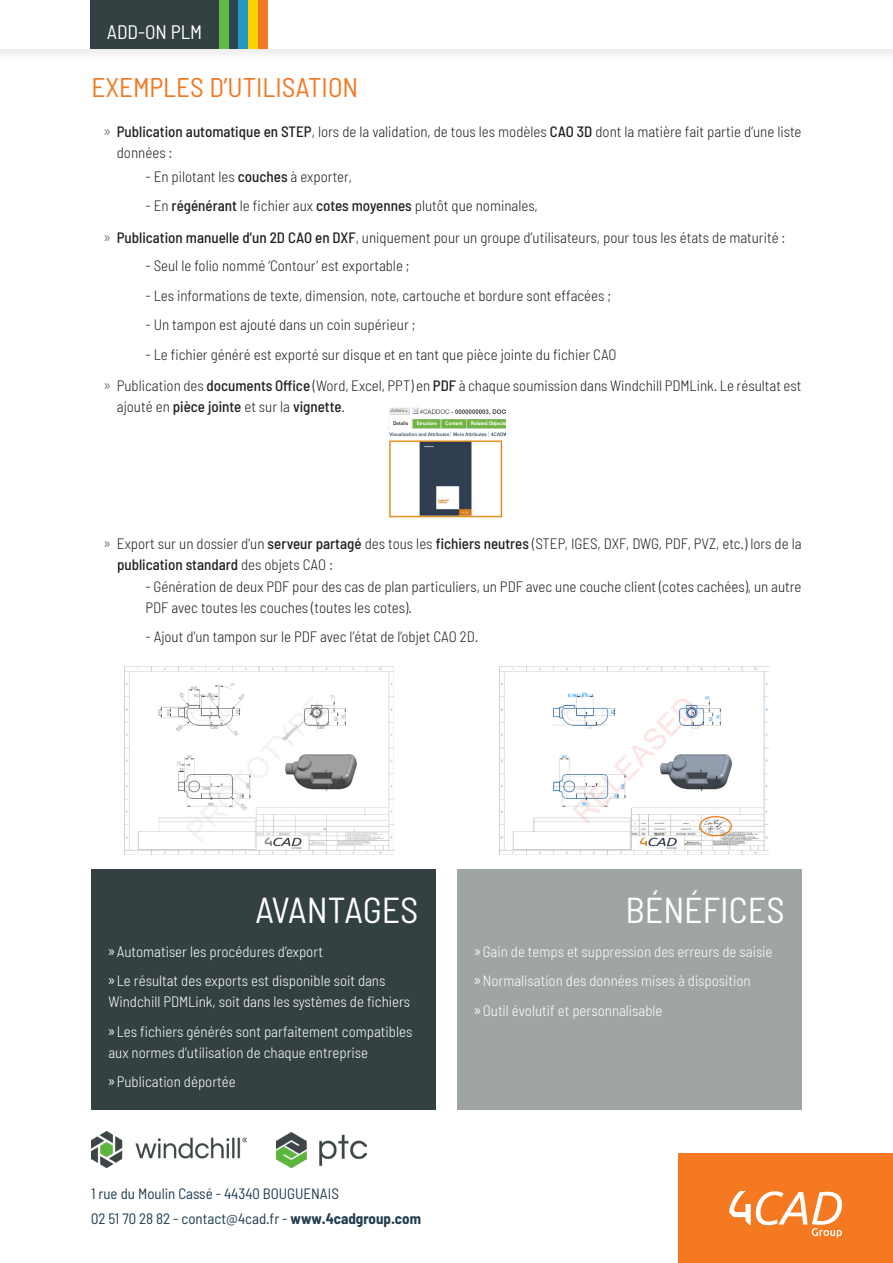
<style>
.page{position:relative;width:893px;height:1263px;background:#fff}
.page>*{position:absolute;margin:0;border:0;box-sizing:border-box;transform-origin:0 0}
.Titre_blocs{font:semi-condensed 36px "Barlow";color:#fff}
.Titre_1{font:semi-condensed 27px "Barlow";color:#f27824}
.t1{font:semi-condensed 19.5px "Barlow";color:#fff}
.Retrait_1{font:300 semi-condensed 15px/21px "Barlow";color:#231f20}
.t2{font:300 semi-condensed 15px/21px "Barlow";color:#fff}
.t3{font:semi-condensed 15px "Barlow";color:#213d50}
.s1{font-family:"Myriad Pro";font-weight:400;font-stretch:normal;color:#657687}
.s2{font-weight:500}
.s3{font-family:"Myriad Pro";font-weight:400;font-stretch:normal}
.s4{font-weight:700}
</style>
<div class="page">
<div style="left:678px;top:1153px;width:215px;height:110px;background:#f47921"></div>
<svg style="left:729px;top:1191px;width:113px;height:47px"></svg>
<img style="left:91px;top:1131px;width:155px;height:36px">
<img style="left:276px;top:1132px;width:90px;height:35px">
<div style="left:91px;top:870px;width:345px;height:240px;background:#344142"></div>
<div style="left:457px;top:870px;width:344px;height:240px;background:#9fa5a3"></div>
<img style="left:387px;top:407px;width:119px;height:110px">
<div style="left:0;top:0;width:893px;height:62px;background:#f7f7f7"></div>
<div style="left:0;top:0;width:893px;height:49px;background:#fff"></div>
<div style="left:228px;top:0;width:10px;height:49px;background:#2a4456"></div>
<div style="left:258px;top:0;width:10px;height:49px;background:#f47921"></div>
<div style="left:90px;top:0;width:129px;height:49px;background:#344142"></div>
<div style="left:219px;top:0;width:9px;height:49px;background:#60bb46"></div>
<div style="left:238px;top:0;width:10px;height:49px;background:#2597c1"></div>
<div style="left:248px;top:0;width:10px;height:49px;background:#fed105"></div>
<img style="left:125px;top:666px;width:269px;height:189px">
<img style="left:499px;top:666px;width:269px;height:189px">
<p class="t1" style="left:107px;top:19px;width:97px">ADD-ON PLM</p>
<p class="Titre_1" style="left:91px;top:70px;width:268px">EXEMPLES D’UTILISATION</p>
<p class="Retrait_1" style="left:117px;top:120px;width:686px;text-indent:-13px"><span class="s1">»</span> <span class="s2">Publication automatique en STEP</span>, lors de la validation, de tous les modèles <span class="s2">CAO 3D</span> dont la matière fait partie d’une liste données :</p>
<p class="Retrait_1" style="left:145px;top:165px;width:208px">- En pilotant les <span class="s2">couches</span> à exporter,</p>
<p class="Retrait_1" style="left:145px;top:195px;width:394px">- En <span class="s2">régénérant</span> le fichier aux <span class="s2">cotes moyennes</span> plutôt que nominales,</p>
<p class="Retrait_1" style="left:104px;top:226px;width:683px"><span class="s1">»</span> <span class="s2">Publication manuelle d’un 2D CAO en DXF</span>, uniquement pour un groupe d’utilisateurs, pour tous les états de maturité :</p>
<p class="Retrait_1" style="left:145px;top:255px;width:266px">- Seul le folio nommé ‘Contour’ est exportable ;</p>
<p class="Retrait_1" style="left:145px;top:284px;width:467px">- Les informations de texte, dimension, note, cartouche et bordure sont effacées ;</p>
<p class="Retrait_1" style="left:145px;top:314px;width:272px">- Un tampon est ajouté dans un coin supérieur ;</p>
<p class="Retrait_1" style="left:145px;top:343px;width:473px">- Le fichier généré est exporté sur disque et en tant que pièce jointe du fichier CAO</p>
<p class="Retrait_1" style="left:117px;top:374px;width:686px;text-indent:-13px"><span class="s1">»</span> Publication des <span class="s2">documents Office</span> (Word, Excel, PPT) en <span class="s2">PDF</span> à chaque soumission dans Windchill PDMLink. Le résultat est ajouté en <span class="s2">pièce jointe</span> et sur la <span class="s2">vignette</span>.</p>
<p class="Retrait_1" style="left:117px;top:533px;width:686px;text-indent:-13px"><span class="s1">»</span> Export sur un dossier d’un <span class="s2">serveur partagé</span> des tous les <span class="s2">fichiers neutres</span> (STEP, IGES, DXF, DWG, PDF, PVZ, etc.) lors de la <span class="s2">publication standard</span> des objets CAO :</p>
<p class="Retrait_1" style="left:145px;top:576px;width:658px">- Génération de deux PDF pour des cas de plan particuliers, un PDF avec une couche client (cotes cachées), un autre<br>PDF avec toutes les couches (toutes les cotes).</p>
<p class="Retrait_1" style="left:145px;top:626px;width:334px">- Ajout d’un tampon sur le PDF avec l’état de l’objet CAO 2D.</p>
<p class="Titre_blocs" style="left:255px;top:887px;width:165px">AVANTAGES</p>
<p class="t2" style="left:108px;top:941px;width:216px"><span class="s3">»</span> Automatiser les procédures d’export</p>
<p class="t2" style="left:108px;top:970px;width:303px"><span class="s3">»</span> Le résultat des exports est disponible soit dans<br>Windchill PDMLink, soit dans les systèmes de fichiers</p>
<p class="t2" style="left:108px;top:1021px;width:305px"><span class="s3">»</span> Les fichiers générés sont parfaitement compatibles aux normes d’utilisation de chaque entreprise</p>
<p class="t2" style="left:108px;top:1071px;width:129px"><span class="s3">»</span> Publication déportée</p>
<p class="t3" style="left:91px;top:1184px;width:249px">1 rue du Moulin Cassé - 44340 BOUGUENAIS</p>
<p class="t3" style="left:91px;top:1209px;width:331px">02 51 70 28 82 - contact@4cad.fr - <span class="s4">www.4cadgroup.com</span></p>
<p class="Titre_blocs" style="left:626px;top:887px;width:160px">BÉNÉFICES</p>
<p class="t2" style="left:474px;top:941px;width:300px"><span class="s3">»</span> Gain de temps et suppression des erreurs de saisie</p>
<p class="t2" style="left:474px;top:970px;width:278px"><span class="s3">»</span>Normalisation des données mises à disposition</p>
<p class="t2" style="left:474px;top:1000px;width:190px"><span class="s3">»</span> Outil évolutif et personnalisable</p>
</div>
